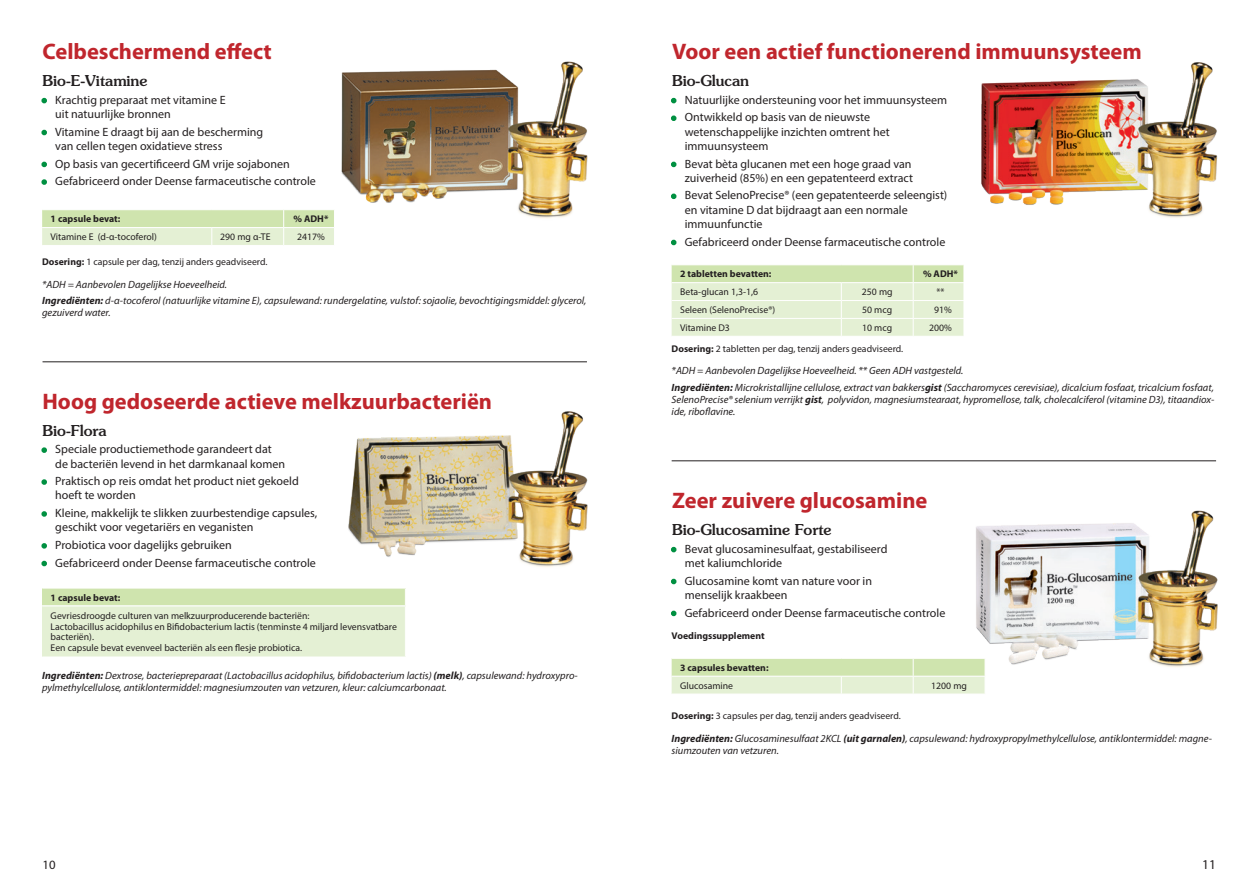
<style>
.page{position:relative;width:1259px;height:893px;background:#fff}
.page>*{position:absolute;margin:0;border:0;box-sizing:border-box;transform-origin:0 0}
.t1{font:700 22.5px "Myriad Pro";color:#c0262d}
.t2{font:500 15px "Souvenir Std";color:#231f20}
.t3{font:13.5px "Myriad Pro";color:#231f20}
.t4{font:12.75px "Myriad Pro";color:#231f20}
.t5{font:12px/14.2px "Myriad Pro";color:#231f20}
.t6{font:italic 10.5px/12px "Myriad Pro";color:#231f20}
.t7{font:9.75px/10.5px "Myriad Pro";color:#231f20}
.t8{font:700 9.75px "Myriad Pro";color:#231f20}
.s1{color:#009041}
.s2{font-weight:700}
</style>
<div class="page">
<img style="left:341px;top:61px;width:247px;height:158px">
<img style="left:981px;top:62px;width:237px;height:156px">
<img style="left:976px;top:510px;width:242px;height:157px">
<img style="left:348px;top:411px;width:240px;height:156px">
<svg style="left:42px;top:210px;width:292px;height:35px;background:#d9eac1"></svg>
<hr style="left:42px;top:227px;width:170px;height:1px;background:#fff">
<hr style="left:212px;top:227px;width:72px;height:1px;background:#fff">
<hr style="left:284px;top:227px;width:51px;height:1px;background:#fff">
<svg style="left:671px;top:265px;width:293px;height:71px;background:#dfedcb"></svg>
<hr style="left:671px;top:282px;width:170px;height:1px;background:#fff">
<hr style="left:841px;top:282px;width:72px;height:1px;background:#fff">
<hr style="left:913px;top:282px;width:51px;height:1px;background:#fff">
<hr style="left:671px;top:300px;width:170px;height:1px;background:#fff">
<hr style="left:841px;top:300px;width:72px;height:1px;background:#fff">
<hr style="left:913px;top:300px;width:51px;height:1px;background:#fff">
<hr style="left:671px;top:318px;width:170px;height:1px;background:#fff">
<hr style="left:841px;top:318px;width:72px;height:1px;background:#fff">
<hr style="left:913px;top:318px;width:51px;height:1px;background:#fff">
<svg style="left:671px;top:658px;width:314px;height:36px;background:#dbebc4"></svg>
<hr style="left:671px;top:676px;width:170px;height:1px;background:#fff">
<hr style="left:841px;top:676px;width:72px;height:1px;background:#fff">
<hr style="left:913px;top:676px;width:72px;height:1px;background:#fff">
<div style="left:42px;top:588px;width:363px;height:18px;background:#cfe4ae"></div>
<div style="left:42px;top:606px;width:363px;height:51px;background:#e4f0d4"></div>
<hr style="left:42px;top:588px;width:364px;height:1px;background:#fff">
<hr style="left:42px;top:606px;width:364px;height:1px;background:#fff">
<hr style="left:43px;top:361px;width:544px;height:1px;background:#231f20">
<hr style="left:671px;top:460px;width:545px;height:1px;background:#231f20">
<h1 class="t1" style="left:43px;top:37px;width:231px">Celbeschermend effect</h1>
<h1 class="t1" style="left:672px;top:37px;width:471px">Voor een actief functionerend immuunsysteem</h1>
<p class="t2" style="left:43px;top:72px;width:106px">Bio-E-Vitamine</p>
<p class="t5" style="left:55px;top:92px;width:172px;text-indent:-13px"><span class="s1">•</span> Krachtig preparaat met vitamine E uit natuurlijke bronnen</p>
<p class="t5" style="left:55px;top:124px;width:209px;text-indent:-13px"><span class="s1">•</span> Vitamine E draagt bij aan de bescherming van cellen tegen oxidatieve stress</p>
<p class="t5" style="left:43px;top:156px;width:249px"><span class="s1">•</span> Op basis van gecertificeerd GM vrije sojabonen</p>
<p class="t5" style="left:43px;top:174px;width:275px"><span class="s1">•</span> Gefabriceerd onder Deense farmaceutische controle</p>
<p class="t8" style="left:51px;top:213px;width:71px">1 capsule bevat:</p>
<p class="t8" style="left:293px;top:213px;width:36px">% ADH*</p>
<p class="t7" style="left:51px;top:231px;width:108px">Vitamine E (d-α-tocoferol)</p>
<p class="t7" style="left:220px;top:231px;width:52px">290 mg α-TE</p>
<p class="t7" style="left:297px;top:231px;width:29px">2417%</p>
<p class="t7" style="left:42px;top:256px;width:227px"><span class="s2">Dosering:</span> 1 capsule per dag, tenzij anders geadviseerd.</p>
<p class="t6" style="left:42px;top:276px;width:546px;line-height:16.2px">*ADH = Aanbevolen Dagelijkse Hoeveelheid.<br><span class="s2">Ingrediënten:</span> d-α-tocoferol (natuurlijke vitamine E), capsulewand: rundergelatine, vulstof: sojaolie, bevochtigingsmiddel: glycerol,</p>
<p class="t6" style="left:42px;top:306px;width:70px">gezuiverd water.</p>
<h1 class="t1" style="left:43px;top:387px;width:451px">Hoog gedoseerde actieve melkzuurbacteriën</h1>
<p class="t2" style="left:43px;top:421px;width:66px">Bio-Flora</p>
<p class="t5" style="left:55px;top:442px;width:231px;text-indent:-13px"><span class="s1">•</span> Speciale productiemethode garandeert dat de bacteriën levend in het darmkanaal komen</p>
<p class="t5" style="left:55px;top:474px;width:245px;text-indent:-13px"><span class="s1">•</span> Praktisch op reis omdat het product niet gekoeld hoeft te worden</p>
<p class="t5" style="left:55px;top:506px;width:263px;text-indent:-13px"><span class="s1">•</span> Kleine, makkelijk te slikken zuurbestendige capsules, geschikt voor vegetariërs en veganisten</p>
<p class="t5" style="left:43px;top:538px;width:191px"><span class="s1">•</span> Probiotica voor dagelijks gebruiken</p>
<p class="t5" style="left:43px;top:555px;width:275px"><span class="s1">•</span> Gefabriceerd onder Deense farmaceutische controle</p>
<p class="t8" style="left:51px;top:591px;width:71px">1 capsule bevat:</p>
<p class="t7" style="left:51px;top:611px;width:348px">Gevriesdroogde culturen van melkzuurproducerende bacteriën:<br>Lactobacillus acidophilus en Bifidobacterium lactis (tenminste 4 miljard levensvatbare bacteriën).<br>Een capsule bevat evenveel bacteriën als een flesje probiotica.</p>
<p class="t6" style="left:42px;top:669px;width:537px"><span class="s2">Ingrediënten:</span> Dextrose, bacteriepreparaat (Lactobacillus acidophilus, bifidobacterium lactis) <span class="s2">(melk)</span>, capsulewand: hydroxypro&shy;pylmethylcellulose, antiklontermiddel: magnesiumzouten van vetzuren, kleur: calciumcarbonaat.</p>
<p class="t2" style="left:672px;top:72px;width:79px">Bio-Glucan</p>
<p class="t5" style="left:672px;top:92px;width:277px"><span class="s1">•</span> Natuurlijke ondersteuning voor het immuunsysteem</p>
<p class="t5" style="left:685px;top:110px;width:206px;text-indent:-13px"><span class="s1">•</span> Ontwikkeld op basis van de nieuwste wetenschappelijke inzichten omtrent het immuunsysteem</p>
<p class="t5" style="left:672px;top:156px;width:243px;text-align:right"><span class="s1">•</span> Bevat bèta glucanen met een hoge graad van zuiverheid (85%) en een gepatenteerd extract</p>
<p class="t5" style="left:685px;top:188px;width:264px;text-indent:-13px"><span class="s1">•</span> Bevat SelenoPrecise® (een gepatenteerde seleengist) en vitamine D dat bijdraagt aan een normale immuunfunctie</p>
<p class="t5" style="left:672px;top:234px;width:275px"><span class="s1">•</span> Gefabriceerd onder Deense farmaceutische controle</p>
<p class="t8" style="left:680px;top:268px;width:93px">2 tabletten bevatten:</p>
<p class="t8" style="left:923px;top:268px;width:36px">% ADH*</p>
<p class="t7" style="left:680px;top:287px;width:79px">Beta-glucan 1,3-1,6</p>
<p class="t7" style="left:862px;top:287px;width:32px">250 mg</p>
<p class="t7" style="left:936px;top:287px;width:10px">**</p>
<p class="t7" style="left:680px;top:304px;width:97px">Seleen (SelenoPrecise®)</p>
<p class="t7" style="left:862px;top:304px;width:32px">50 mcg</p>
<p class="t7" style="left:934px;top:304px;width:19px">91%</p>
<p class="t7" style="left:680px;top:322px;width:51px">Vitamine D3</p>
<p class="t7" style="left:862px;top:322px;width:32px">10 mcg</p>
<p class="t7" style="left:929px;top:322px;width:24px">200%</p>
<p class="t7" style="left:671px;top:343px;width:233px"><span class="s2">Dosering:</span> 2 tabletten per dag, tenzij anders geadviseerd.</p>
<p class="t6" style="left:671px;top:363px;width:544px;line-height:16.2px">*ADH = Aanbevolen Dagelijkse Hoeveelheid. ** Geen ADH vastgesteld.<br><span class="s2">Ingrediënten:</span> Microkristallijne cellulose, extract van bakkers<span class="s2">gist</span> (Saccharomyces cerevisiae), dicalcium fosfaat, tricalcium fosfaat,</p>
<p class="t6" style="left:671px;top:393px;width:544px">SelenoPrecise® selenium verrijkt <span class="s2">gist</span>, polyvidon, magnesiumstearaat, hypromellose, talk, cholecalciferol (vitamine D3), titaandiox&shy;ide, riboflavine.</p>
<h1 class="t1" style="left:672px;top:486px;width:257px">Zeer zuivere glucosamine</h1>
<p class="t2" style="left:672px;top:521px;width:161px">Bio-Glucosamine Forte</p>
<p class="t5" style="left:685px;top:541px;width:204px;text-indent:-13px"><span class="s1">•</span> Bevat glucosaminesulfaat, gestabiliseerd met kaliumchloride</p>
<p class="t5" style="left:685px;top:573px;width:189px;text-indent:-13px"><span class="s1">•</span> Glucosamine komt van nature voor in menselijk kraakbeen</p>
<p class="t5" style="left:672px;top:605px;width:275px"><span class="s1">•</span> Gefabriceerd onder Deense farmaceutische controle</p>
<p class="t8" style="left:671px;top:629px;width:94px">Voedingssupplement</p>
<p class="t8" style="left:680px;top:661px;width:90px">3 capsules bevatten:</p>
<p class="t7" style="left:680px;top:680px;width:54px">Glucosamine</p>
<p class="t7" style="left:931px;top:680px;width:37px">1200 mg</p>
<p class="t7" style="left:671px;top:710px;width:231px"><span class="s2">Dosering:</span> 3 capsules per dag, tenzij anders geadviseerd.</p>
<p class="t6" style="left:671px;top:732px;width:542px"><span class="s2">Ingrediënten:</span> Glucosaminesulfaat 2KCL <span class="s2">(uit garnalen)</span>, capsulewand: hydroxypropylmethylcellulose, antiklontermiddel: magne&shy;siumzouten van vetzuren.</p>
<p class="t4" style="left:43px;top:856px;width:15px">10</p>
<p class="t3" style="left:1202px;top:856px;width:15px">11</p>
</div>
